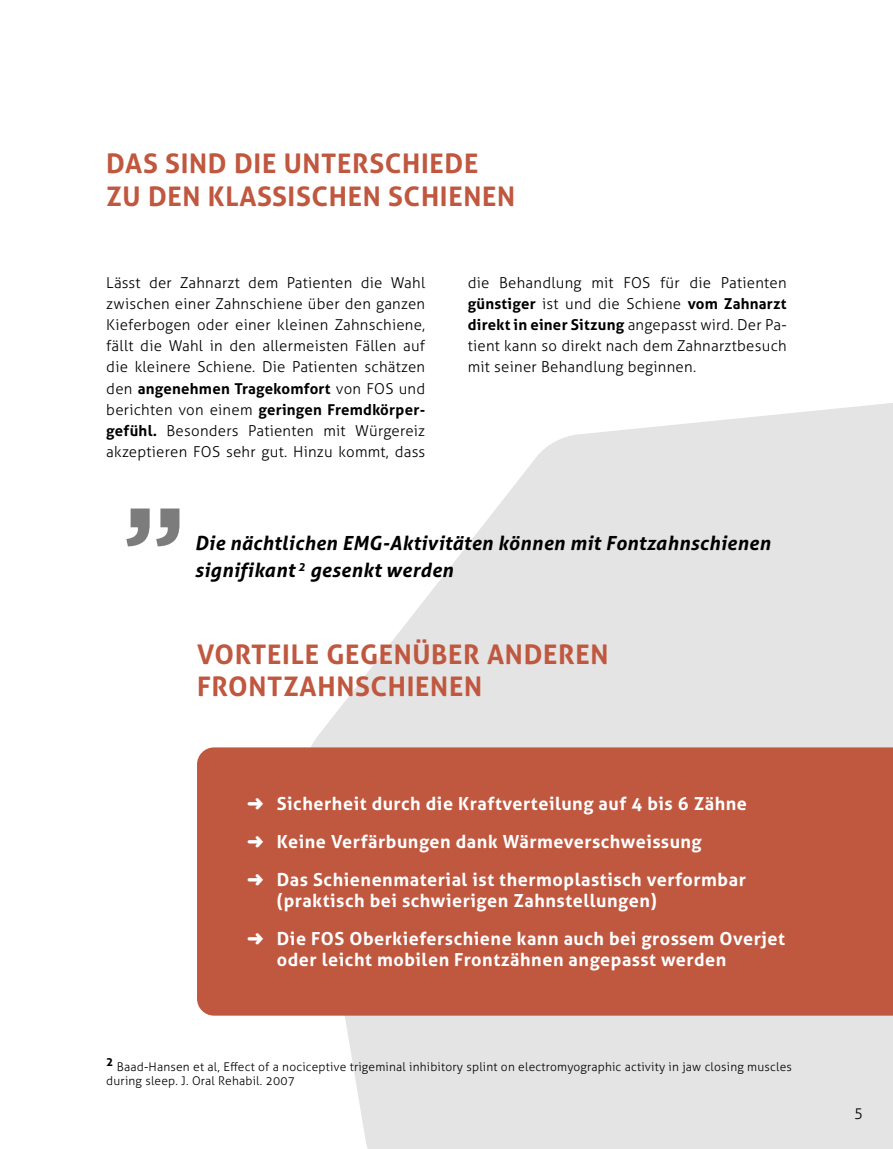
<style>
.page{position:relative;width:893px;height:1149px;background:#fff}
.page>*{position:absolute;margin:0;border:0;box-sizing:border-box;transform-origin:0 0}
.t1{font:700 117.45px "Gotham";color:#7c7c7c}
.t2{font:700 27px/32.4px "Aller";letter-spacing:.025em;color:#c0573f}
.t3{font:italic 700 19.5px/27px "Aller";letter-spacing:.015em;color:#000}
.t4{font:700 18px/38px "Aller";letter-spacing:.03em;color:#fff}
.t5{font:300 15px/21px "Aller";letter-spacing:.015em;color:#000;text-align:justify}
.t6{font:300 12px/14.4px "Aller";letter-spacing:.015em;color:#000}
.s1{font-weight:700}
</style>
<div class="page">
<svg style="left:303px;top:403px;width:590px;height:745px;fill:#e4e4e4"></svg>
<div style="left:197px;top:747px;width:696px;height:268px;background:#c0573f"></div>
<h2 class="t2" style="left:106px;top:147px;width:410px">DAS SIND DIE UNTERSCHIEDE<br>ZU DEN KLASSISCHEN SCHIENEN</h2>
<p class="t5" style="left:106px;top:272px;width:320px">Lässt der Zahnarzt dem Patienten die Wahl zwischen einer Zahnschiene über den ganzen Kieferbogen oder einer kleinen Zahnschiene, fällt die Wahl in den allermeisten Fällen auf die kleinere Schiene. Die Patienten schätzen den <span class="s1">angenehmen Tragekomfort</span> von FOS und berichten von einem <span class="s1">geringen Fremdkörper&shy;gefühl.</span> Besonders Patienten mit Würgereiz akzeptieren FOS sehr gut. Hinzu kommt, dass</p>
<p class="t5" style="left:468px;top:272px;width:320px">die Behandlung mit FOS für die Patienten <span class="s1">günstiger</span> ist und die Schiene <span class="s1">vom Zahnarzt direkt in einer Sitzung</span> angepasst wird. Der Pa&shy;tient kann so direkt nach dem Zahnarztbesuch mit seiner Behandlung beginnen.</p>
<h1 class="t1" style="left:123px;top:417px;width:65px">„</h1>
<h3 class="t3" style="left:195px;top:528px;width:577px">Die nächtlichen EMG-Aktivitäten können mit Fontzahnschienen signifikant <sup>2</sup> gesenkt werden</h3>
<h2 class="t2" style="left:197px;top:637px;width:413px">VORTEILE GEGENÜBER ANDEREN<br>FRONTZAHNSCHIENEN</h2>
<p class="t4" style="left:247px;top:784px;width:501px">➜ Sicherheit durch die Kraftverteilung auf 4 bis 6 Zähne ➜ Keine Verfärbungen dank Wärmeverschweissung<br>➜ Das Schienenmaterial ist thermoplastisch verformbar</p>
<p class="t4" style="left:247px;top:881px;width:540px;text-indent:30px">(praktisch bei schwierigen Zahnstellungen)<br>➜ Die FOS Oberkieferschiene kann auch bei grossem Overjet</p>
<p class="t4" style="left:277px;top:940px;width:451px">oder leicht mobilen Frontzähnen angepasst werden</p>
<p class="t6" style="left:106px;top:1058px;width:687px"><sup>2</sup> Baad-Hansen et al, Effect of a nociceptive trigeminal inhibitory splint on electromyographic activity in jaw closing muscles during sleep. J. Oral Rehabil. 2007</p>
<p class="t5" style="left:854px;top:1101px;width:10px">5</p>
</div>
